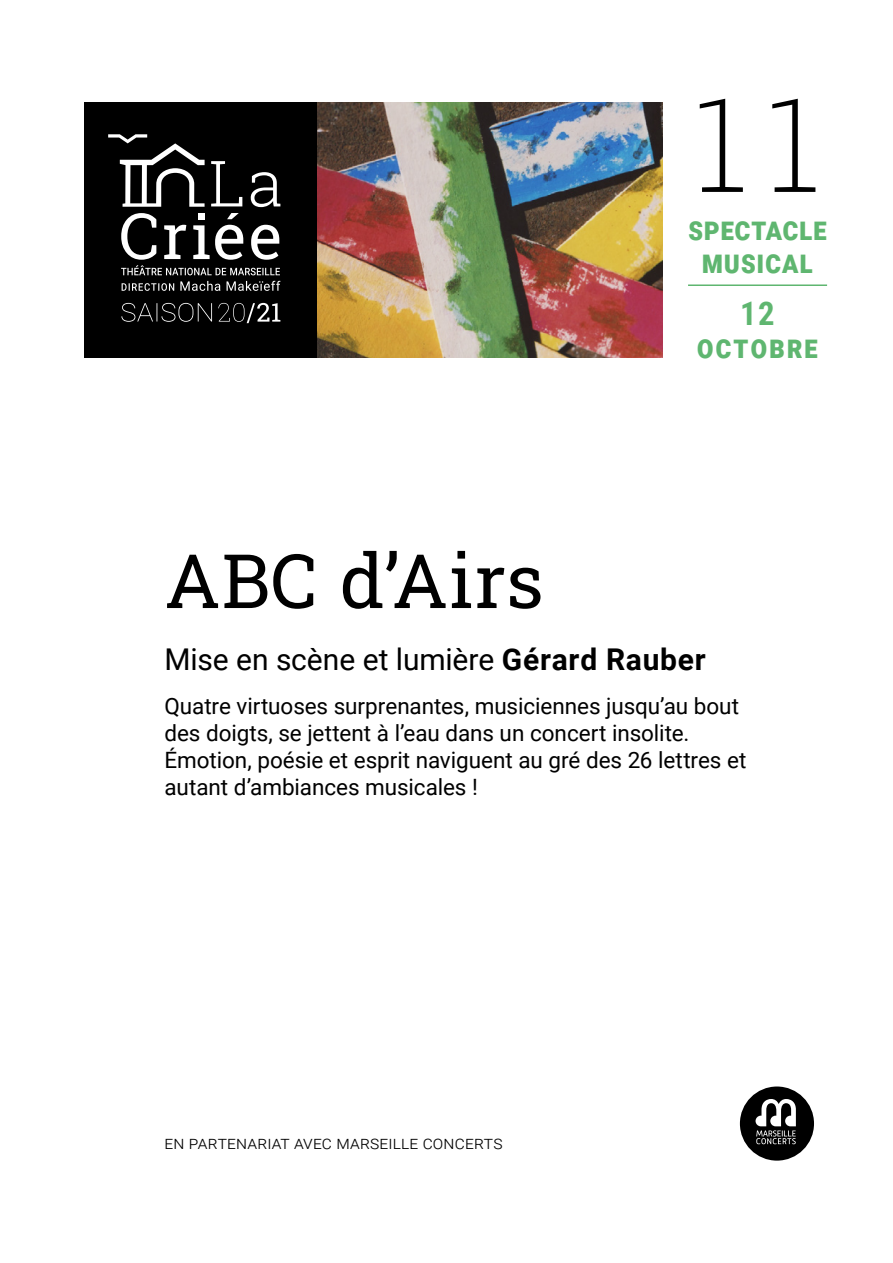
<style>
.page{position:relative;width:893px;height:1263px;background:#fff}
.page>*{position:absolute;margin:0;border:0;box-sizing:border-box;transform-origin:0 0}
.t1{font:200 130.5px "Roboto Slab";color:#000}
.t2{font:75px "Roboto Slab";letter-spacing:.01em;color:#000}
.t3{font:700 32.7px/32.7px "Roboto Condensed";letter-spacing:.015em;color:#5fb670;text-align:center}
.t4{font:700 32.7px/32.7px "Roboto Condensed";letter-spacing:.05em;color:#5fb670;text-align:center}
.t5{font:30px "Roboto";letter-spacing:-.005em;color:#000}
.t6{font:22.5px/27px "Roboto";letter-spacing:-.005em;color:#000}
.t7{font:300 18px "Roboto";letter-spacing:.015em;color:#000}
.s1{font-weight:700}
</style>
<div class="page">
<div style="left:84px;top:102px;width:234px;height:255px;background:#000"></div>
<svg style="left:122px;top:281px;width:158px;height:10px"></svg>
<svg style="left:108px;top:134px;width:97px;height:73px"></svg>
<svg style="left:211px;top:161px;width:69px;height:46px"></svg>
<svg style="left:121px;top:213px;width:159px;height:62px"></svg>
<svg style="left:218px;top:303px;width:62px;height:20px"></svg>
<svg style="left:121px;top:303px;width:91px;height:19px"></svg>
<img style="left:318px;top:102px;width:344px;height:255px">
<hr style="left:688px;top:284px;width:139px;height:2px;background:#5fb670">
<svg style="left:740px;top:1086px;width:74px;height:74px"></svg>
<h1 class="t1" style="left:695px;top:55px;width:127px">11</h1>
<h3 class="t3" style="left:688px;top:211px;width:140px">SPECTACLE<br>MUSICAL</h3>
<h3 class="t4" style="left:697px;top:296px;width:123px">12<br>OCTOBRE</h3>
<h2 class="t2" style="left:164px;top:529px;width:381px">ABC d’Airs</h2>
<h3 class="t5" style="left:164px;top:638px;width:543px">Mise en scène et lumière <span class="s1">Gérard Rauber</span></h3>
<p class="t6" style="left:164px;top:691px;width:583px">Quatre virtuoses surprenantes, musiciennes jusqu’au bout des doigts, se jettent à l’eau dans un concert insolite.<br>Émotion, poésie et esprit naviguent au gré des 26 lettres et autant d’ambiances musicales !</p>
<p class="t7" style="left:164px;top:1130px;width:340px">en partenariat avec marseille concerts</p>
</div>
